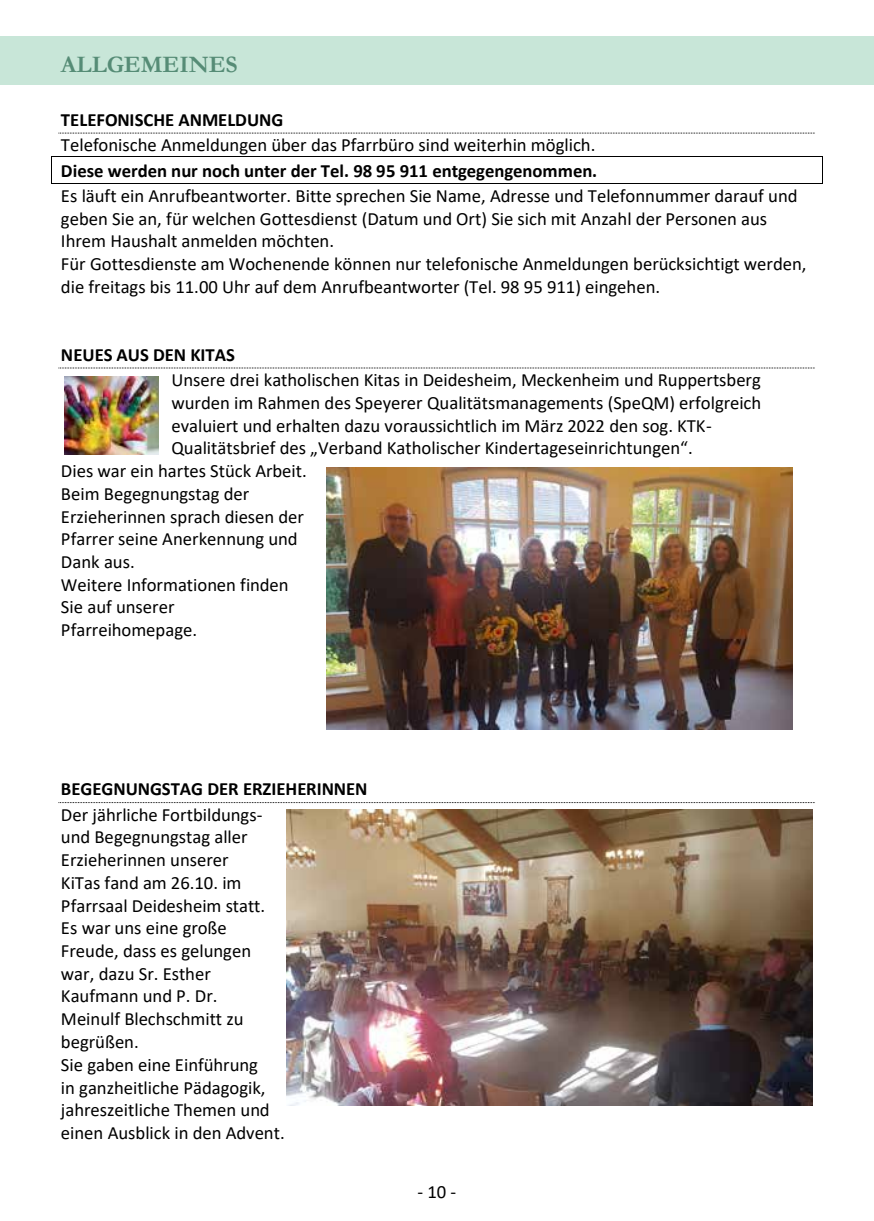
<style>
.page{position:relative;width:874px;height:1221px;background:#fff}
.page>*{position:absolute;margin:0;border:0;box-sizing:border-box;transform-origin:0 0}
.t1{font:700 23.8px "Garamond";color:#568c76}
.t2{font:18.72px/22.8px "Calibri";color:#000}
.t3{font:700 18.72px "Calibri";color:#000}
</style>
<div class="page">
<div style="left:0;top:36px;width:873px;height:49px;background:#c8e6d8"></div>
<svg style="left:58px;top:133px;width:756px;height:1px"></svg>
<hr style="left:52px;top:156px;width:769px;height:1px;background:#000">
<hr style="left:52px;top:183px;width:769px;height:1px;background:#000">
<svg style="left:51px;top:156px;width:1px;height:28px"></svg>
<svg style="left:58px;top:367px;width:756px;height:1px"></svg>
<svg style="left:58px;top:802px;width:756px;height:1px"></svg>
<img style="left:65px;top:377px;width:94px;height:78px">
<img style="left:326px;top:467px;width:466px;height:262px">
<img style="left:286px;top:809px;width:525px;height:296px">
<p class="t1" style="left:61px;top:48px;width:178px">ALLGEMEINES</p>
<p class="t3" style="left:61px;top:106px;width:224px">TELEFONISCHE ANMELDUNG</p>
<p class="t2" style="left:61px;top:133px;width:535px">Telefonische Anmeldungen über das Pfarrbüro sind weiterhin möglich.</p>
<p class="t3" style="left:61px;top:157px;width:537px">Diese werden nur noch unter der Tel. 98 95 911 entgegengenommen.</p>
<p class="t2" style="left:61px;top:184px;width:746px">Es läuft ein Anrufbeantworter. Bitte sprechen Sie Name, Adresse und Telefonnummer darauf und geben Sie an, für welchen Gottesdienst (Datum und Ort) Sie sich mit Anzahl der Personen aus Ihrem Haushalt anmelden möchten.<br>Für Gottesdienste am Wochenende können nur telefonische Anmeldungen berücksichtigt werden, die freitags bis 11.00 Uhr auf dem Anrufbeantworter (Tel. 98 95 911) eingehen.</p>
<p class="t3" style="left:61px;top:341px;width:175px">NEUES AUS DEN KITAS</p>
<p class="t2" style="left:171px;top:368px;width:590px">Unsere drei katholischen Kitas in Deidesheim, Meckenheim und Ruppertsberg</p>
<p class="t2" style="left:171px;top:391px;width:591px">wurden im Rahmen des Speyerer Qualitätsmanagements (SpeQM) erfolgreich</p>
<p class="t2" style="left:171px;top:413px;width:541px">evaluiert und erhalten dazu voraussichtlich im März 2022 den sog. KTK-</p>
<p class="t2" style="left:171px;top:436px;width:522px">Qualitätsbrief des „Verband Katholischer Kindertageseinrichtungen“.</p>
<p class="t2" style="left:61px;top:459px;width:247px">Dies war ein hartes Stück Arbeit.</p>
<p class="t2" style="left:61px;top:481px;width:190px">Beim Begegnungstag der</p>
<p class="t2" style="left:61px;top:504px;width:244px">Erzieherinnen sprach diesen der</p>
<p class="t2" style="left:61px;top:527px;width:238px">Pfarrer seine Anerkennung und</p>
<p class="t2" style="left:61px;top:550px;width:75px">Dank aus.</p>
<p class="t2" style="left:61px;top:572px;width:229px">Weitere Informationen finden</p>
<p class="t2" style="left:61px;top:595px;width:115px">Sie auf unserer</p>
<p class="t2" style="left:61px;top:618px;width:137px">Pfarreihomepage.</p>
<p class="t3" style="left:61px;top:775px;width:308px">BEGEGNUNGSTAG DER ERZIEHERINNEN</p>
<p class="t2" style="left:61px;top:802px;width:225px">Der jährliche Fortbildungs&shy;und Begegnungstag aller<br>Erzieherinnen unserer<br>KiTas fand am 26.10. im<br>Pfarrsaal Deidesheim statt.<br>Es war uns eine große<br>Freude, dass es gelungen war, dazu Sr. Esther<br>Kaufmann und P. Dr.<br>Meinulf Blechschmitt zu begrüßen.<br>Sie gaben eine Einführung<br>in ganzheitliche Pädagogik, jahreszeitliche Themen und einen Ausblick in den Advent.</p>
<p class="t2" style="left:417px;top:1180px;width:40px">- 10 -</p>
</div>
